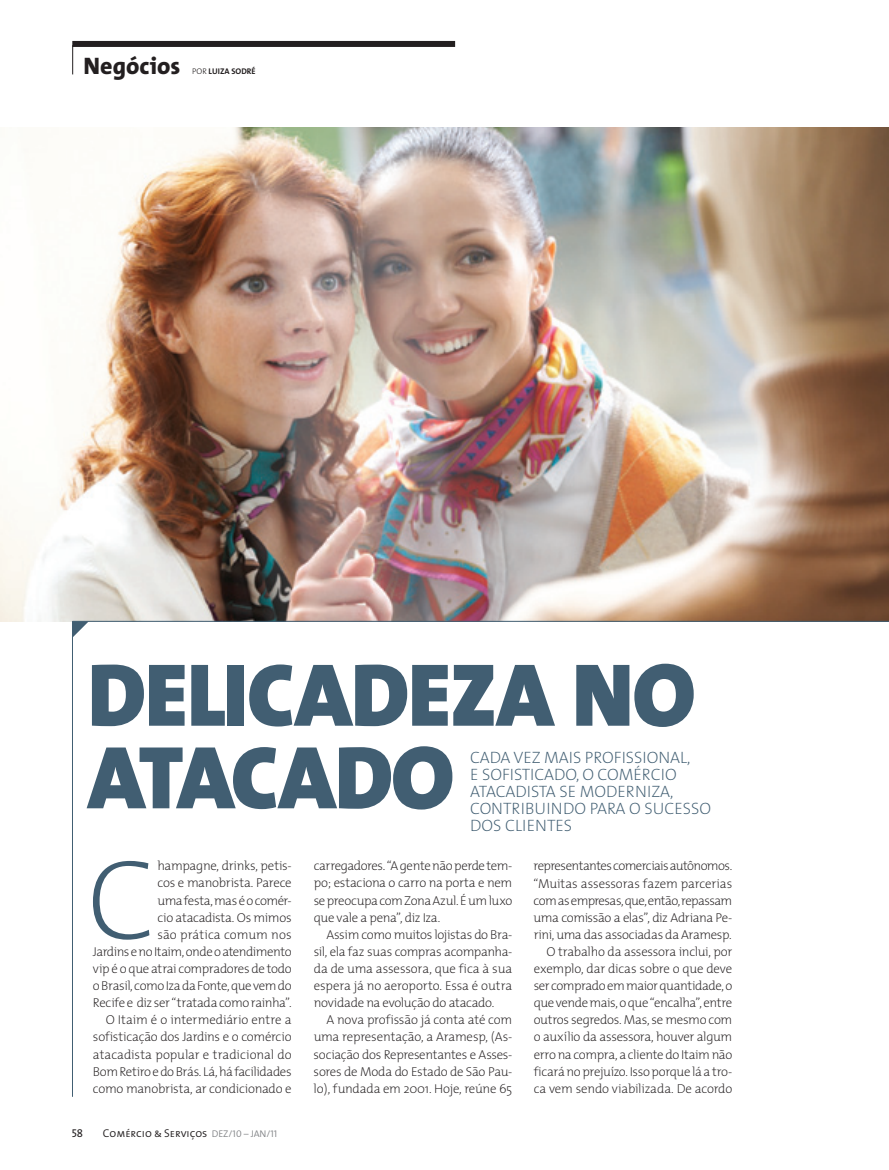
<style>
.page{position:relative;width:889px;height:1170px;background:#fff}
.page>*{position:absolute;margin:0;border:0;box-sizing:border-box;transform-origin:0 0}
.t1{font:200 114.3px "The Mix";color:#415e72}
.t2{font:900 90px/82.5px "The Mix";letter-spacing:-.01em;color:#415e72}
.t3{font:800 24px "The Mix";color:#231f20}
.t4{font:200 16.5px/17.1px "The Mix";color:#415e72}
.t5{font:200 12.9px/17.1px "The Mix";letter-spacing:-.02em;color:#231f20;text-align:justify}
.t6{font:11.4px "The Mix Semi Light Caps";color:#231f20}
.t7{font:11.4px "The Mix Caps";color:#231f20}
.t8{font:700 8.25px "The Mix";color:#231f20}
.s1{font-weight:300}
.s2{font-size:9.75px;color:#808285}
</style>
<div class="page">
<svg style="left:72px;top:47px;width:1px;height:27px"></svg>
<div style="left:72px;top:41px;width:383px;height:6px;background:#231f20"></div>
<img style="left:0;top:127px;width:889px;height:494px">
<hr style="left:72px;top:621px;width:1px;height:475px;background:#415e72">
<svg style="left:73px;top:622px;width:15px;height:15px"></svg>
<hr style="left:72px;top:621px;width:817px;height:1px;background:#415e72">
<h3 class="t3" style="left:84px;top:46px;width:98px">Negócios</h3>
<p class="t8" style="left:192px;top:65px;width:65px"><span class="s1">Por</span> LUIZA SODRÉ</p>
<h2 class="t2" style="left:88px;top:652px;width:597px">DELICADEZA NO<br>ATACADO</h2>
<p class="t4" style="left:470px;top:748px;width:243px">cada vez mais profissional,<br>e sofisticado, o comérc io atacadista se moderniza, contribuindo para o sucesso dos c lientes</p>
<p class="t5" style="left:93px;top:856px;width:200px;text-align:right">hampagne, drinks, petis-<br>cos e manobrista. Parece<br>uma festa, mas é o comér-<br>cio atacadista. Os mimos<br>são prática comum nos<br>Jardins e no Itaim, onde o atendimento vip é o que atrai compradores de todo o Brasil, como I za da Fonte, que vem do<br>Recife e diz ser “tratada como rainha”.<br>O Itaim é o intermediário entre a sofisticação dos Jardins e o comércio atacadista popular e tradicional do<br>Bom Retiro e do Brás. Lá, há facilidades como manobrista, ar condicionado e</p>
<h1 class="t1" style="left:87px;top:805px;width:70px">C</h1>
<p class="t7" style="left:72px;top:1123px;width:13px">58</p>
<p class="t6" style="left:103px;top:1123px;width:176px">Comércio &amp; Serviços <span class="s2">dez/10 – jan/11</span></p>
<p class="t5" style="left:314px;top:856px;width:200px">carregadores. “A gente não perde tem&shy;po; estaciona o carro na porta e nem se preocupa com Zona Azul. É um luxo que vale a pena”, diz I za.</p>
<p class="t5" style="left:314px;top:925px;width:200px;text-indent:13px">Assim como muitos lojistas do Bra&shy;sil, ela faz suas compras acompanha&shy;da de uma assessora, que fica à sua espera já no aeroporto. E ssa é outra novidade na evolução do atacado.</p>
<p class="t5" style="left:314px;top:1010px;width:200px;text-indent:13px">A nova profissão já conta até com uma representação, a Aramesp, (As&shy;sociação dos Representantes e Asses&shy;sores de Moda do E stado de São Pau&shy;lo), fundada em 2001. H oje, reúne 65</p>
<p class="t5" style="left:533px;top:857px;width:200px;text-align:right">representantes comerciais autônomos. “Muitas assessoras fazem parcerias com as empresas, que, então, repassam uma comissão a elas”, diz Adriana Pe&shy;rini, uma das associadas da Aramesp.<br>O trabalho da assessora inclui, por exemplo, dar dicas sobre o que deve ser comprado em maior quantidade, o que vende mais, o que “encalha”, entre outros segredos. Mas, se mesmo com o auxílio da assessora, houver algum erro na compra, a cliente do Itaim não ficará no prejuízo. I sso porque lá a tro&shy;ca vem sendo viabilizada. De acordo</p>
</div>
